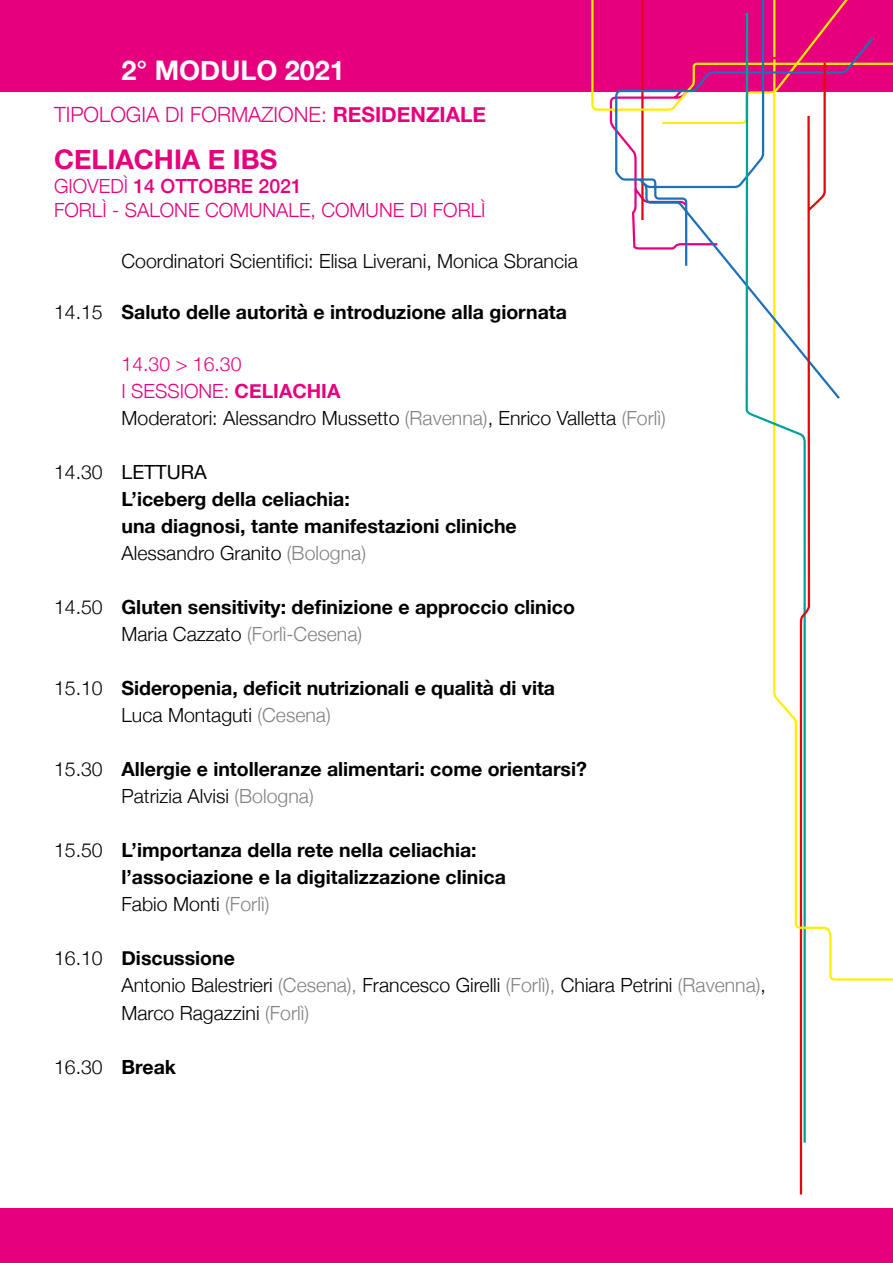
<style>
.page{position:relative;width:893px;height:1263px;background:#fff}
.page>*{position:absolute;margin:0;border:0;box-sizing:border-box;transform-origin:0 0}
.t1{font:700 27px "Helvetica Neue";color:#e6007d}
.t2{font:700 27px "Helvetica Neue";color:#fff}
.t3{font:300 21px "Helvetica Neue";color:#e6007d}
.t4{font:700 19.5px/27px "Helvetica Neue";color:#000}
.t5{font:300 19.5px/27px "Helvetica Neue";color:#000}
.t6{font:300 19.5px/24px "Helvetica Neue";color:#e6007d}
.s1{font-weight:700}
.s2{font-weight:500}
.s3{font-weight:300}
.s4{color:#e6007d}
.s5{font-weight:700;color:#e6007d}
.s6{color:#838383}
.s7{font-weight:400}
.s8{font-weight:300;color:#838383}
</style>
<div class="page">
<div style="left:0;top:1209px;width:893px;height:54px;background:#e6007d"></div>
<div style="left:0;top:0;width:893px;height:91px;background:#e6007d"></div>
<svg style="left:590px;top:0;width:303px;height:1195px"></svg>
<svg style="left:772px;top:689px;width:121px;height:422px"></svg>
<h1 class="t2" style="left:122px;top:50px;width:225px">2° MODULO 2021</h1>
<p class="t3" style="left:54px;top:98px;width:434px">TIPOLOGIA DI FORMAZIONE: <span class="s1">RESIDENZIALE</span></p>
<h1 class="t1" style="left:54px;top:138px;width:225px">CELIACHIA E IBS</h1>
<p class="t6" style="left:54px;top:172px;width:433px">GIOVEDÌ <span class="s2">14 OTTOBRE 2021<br></span>FORLÌ - SALONE COMUNALE, COMUNE DI FORLÌ</p>
<p class="t5" style="left:121px;top:246px;width:458px">Coordinatori Scientifici: Elisa Liverani, Monica Sbrancia</p>
<p class="t4" style="left:54px;top:299px;width:514px"><span class="s3">14.15</span> Saluto delle autorità e introduzione alla giornata</p>
<p class="t5" style="left:121px;top:349px;width:546px"><span class="s4">14.30 &gt; 16.30<br>I SESSIONE:</span> <span class="s5">CELIACHIA<br></span>Moderatori: Alessandro Mussetto <span class="s6">(Ravenna)</span>, Enrico Valletta <span class="s6">(Forlì)</span></p>
<p class="t4" style="left:121px;top:459px;width:397px;text-indent:-67px"><span class="s3">14.30</span> <span class="s7">LETTURA<br></span>L’iceberg della celiachia:<br>una diagnosi, tante manifestazioni cliniche<br><span class="s3">Alessandro Granito</span> <span class="s8">(Bologna)</span></p>
<p class="t4" style="left:122px;top:594px;width:455px;text-indent:-68px"><span class="s3">14.50</span> Gluten sensitivity: definizione e approccio clinico<br><span class="s3">Maria Cazzato</span> <span class="s8">(Forlì-Cesena)</span></p>
<p class="t4" style="left:121px;top:675px;width:435px;text-indent:-67px"><span class="s3">15.10</span> Sideropenia, deficit nutrizionali e qualità di vita<br><span class="s3">Luca Montaguti</span> <span class="s8">(Cesena)</span></p>
<p class="t4" style="left:121px;top:756px;width:467px;text-indent:-67px"><span class="s3">15.30</span> Allergie e intolleranze alimentari: come orientarsi?<br><span class="s3">Patrizia Alvisi</span> <span class="s8">(Bologna)</span></p>
<p class="t4" style="left:121px;top:837px;width:386px;text-indent:-67px"><span class="s3">15.50</span> L’importanza della rete nella celiachia: l’associazione e la digitalizzazione clinica<br><span class="s3">Fabio Monti</span> <span class="s8">(Forlì)</span></p>
<p class="t5" style="left:121px;top:943px;width:646px;text-indent:-67px">16.10 <span class="s1">Discussione<br></span>Antonio Balestrieri <span class="s6">(Cesena),</span> Francesco Girelli <span class="s6">(Forlì),</span> Chiara Petrini <span class="s6">(Ravenna)</span>,<br>Marco Ragazzini <span class="s6">(Forlì)</span></p>
<p class="t5" style="left:54px;top:1052px;width:124px">16.30 <span class="s1">Break</span></p>
</div>
